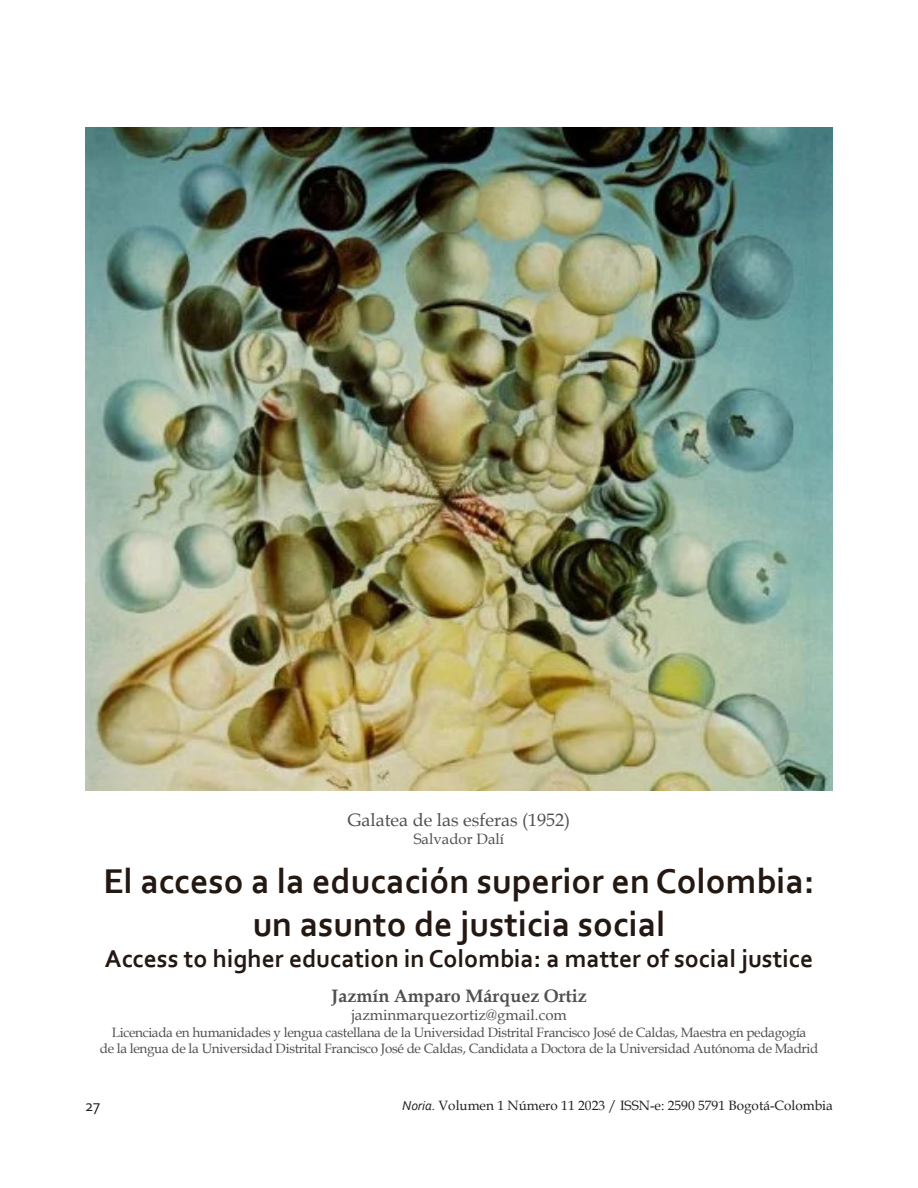
<style>
.page{position:relative;width:918px;height:1188px;background:#fff}
.page>*{position:absolute;margin:0;border:0;box-sizing:border-box;transform-origin:0 0}
.Texto_justificado{font:700 36px "Corbel";color:#231812}
.Texto_justificado-2{font:700 25.5px "Corbel";color:#231812}
.Pie_de_imagen{font:18px "Book Antiqua";color:#505052}
.Pie_de_imagen-2{font:700 18px "Book Antiqua";color:#505052}
.t1{font:16.5px "Corbel";color:#231f20}
.Pie_de_imagen-3{font:15px "Book Antiqua";color:#505052}
.Pie_de_imagen-4{font:13.5px "Book Antiqua";letter-spacing:-.025em;color:#505052}
.t2{font:13.5px "Book Antiqua";color:#231f20}
.s1{font-family:"Corbel";font-style:italic}
</style>
<div class="page">
<img style="left:85px;top:128px;width:748px;height:663px">
<p class="Pie_de_imagen" style="left:348px;top:808px;width:224px">Galatea de las esferas (1952)</p>
<p class="Pie_de_imagen-3" style="left:414px;top:829px;width:92px">Salvador Dalí</p>
<p class="Texto_justificado" style="left:103px;top:859px;width:713px">El acceso a la educación superior en Colombia:</p>
<p class="Texto_justificado" style="left:253px;top:902px;width:414px">un asunto de justicia social</p>
<p class="Texto_justificado-2" style="left:105px;top:943px;width:710px">Access to higher education in Colombia: a matter of social justice</p>
<p class="Pie_de_imagen-2" style="left:331px;top:984px;width:257px">Jazmín Amparo Márquez Ortiz</p>
<p class="Pie_de_imagen-3" style="left:351px;top:1005px;width:217px">jazminmarquezortiz@gmail.com</p>
<p class="Pie_de_imagen-4" style="left:112px;top:1023px;width:696px">Licenciada en humanidades y lengua castellana de la Universidad Distrital Francisco José de Caldas, Maestra en pedagogía</p>
<p class="Pie_de_imagen-4" style="left:100px;top:1039px;width:720px">de la lengua de la Universidad Distrital Francisco José de Caldas, Candidata a Doctora de la Universidad Autónoma de Madrid</p>
<p class="t1" style="left:85px;top:1095px;width:17px">27</p>
<p class="t2" style="left:402px;top:1096px;width:432px"><span class="s1">Noria.</span> Volumen 1 Número 11 2023 / ISSN-e: 2590 5791 Bogotá-Colombia</p>
</div>
